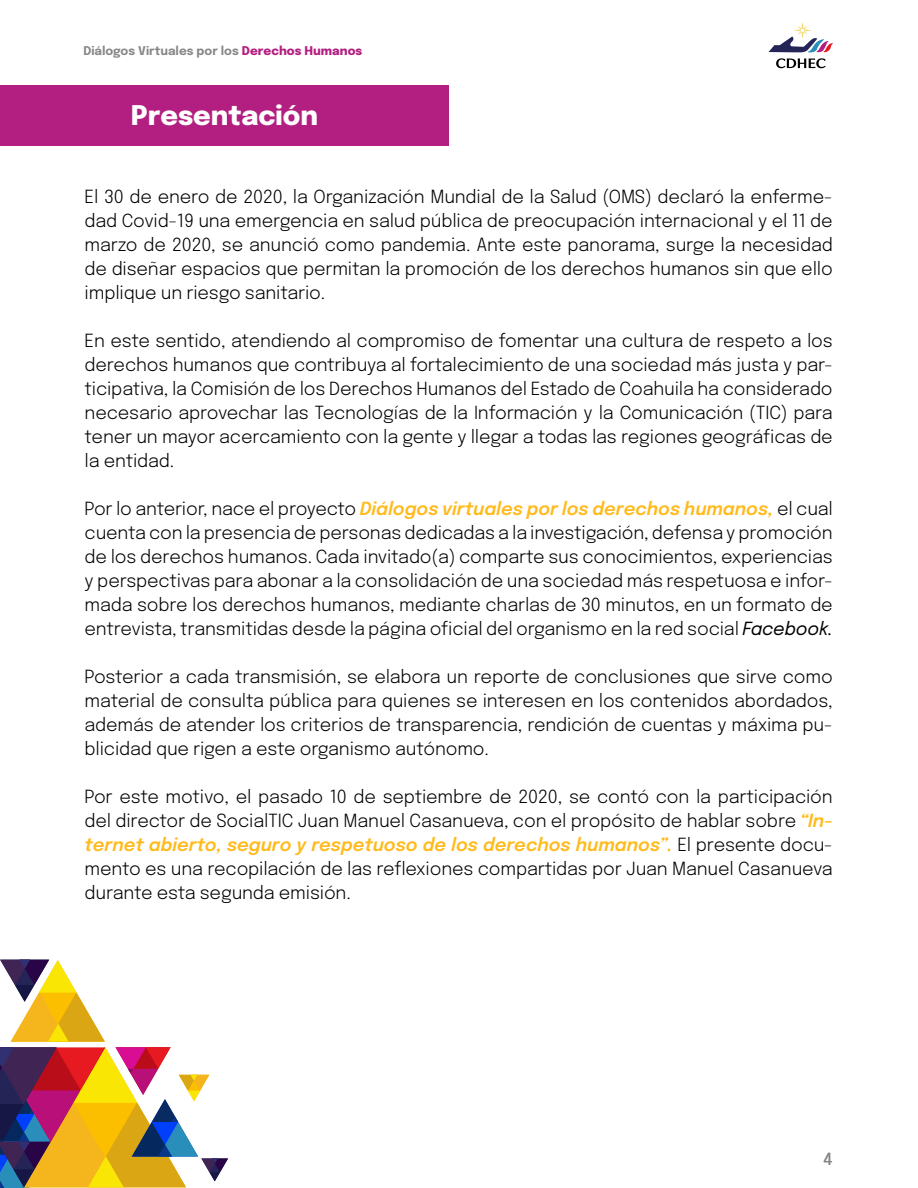
<style>
.page{position:relative;width:918px;height:1188px;background:#fff}
.page>*{position:absolute;margin:0;border:0;box-sizing:border-box;transform-origin:0 0}
.t1{font:800 27px "Epilogue";color:#fff}
.t2{font:300 18px/24px "Epilogue";letter-spacing:-.01em;color:#000;text-align:justify}
.t3{font:16.5px "Epilogue";color:#878787}
.t4{font:700 12px "Epilogue";color:#878787}
.s1{font-weight:800;color:#b31f80}
.s2{font-weight:600;font-style:italic;color:#ffba1b}
.s3{font-weight:400;font-style:italic}
</style>
<div class="page">
<svg style="left:0;top:960px;width:228px;height:228px"></svg>
<svg style="left:769px;top:23px;width:64px;height:45px"></svg>
<div style="left:0;top:85px;width:449px;height:61px;background:#b31f80"></div>
<p class="t4" style="left:83px;top:42px;width:281px">Diálogos Virtuales por los <span class="s1">Derechos Humanos</span></p>
<h1 class="t1" style="left:131px;top:95px;width:189px">Presentación</h1>
<p class="t2" style="left:85px;top:183px;width:750px">El 30 de enero de 2020, la Organización Mundial de la Salud (OMS) declaró la enferme&shy;dad Covid-19 una emergencia en salud pública de preocupación internacional y el 11 de marzo de 2020, se anunció como pandemia. Ante este panorama, surge la necesidad de diseñar espacios que permitan la promoción de los derechos humanos sin que ello implique un riesgo sanitario.</p>
<p class="t2" style="left:85px;top:327px;width:750px">En este sentido, atendiendo al compromiso de fomentar una cultura de respeto a los derechos humanos que contribuya al fortalecimiento de una sociedad más justa y par&shy;ticipativa, la Comisión de los Derechos Humanos del Estado de Coahuila ha considerado necesario aprovechar las Tecnologías de la Información y la Comunicación (TIC) para tener un mayor acercamiento con la gente y llegar a todas las regiones geográficas de la entidad.</p>
<p class="t2" style="left:85px;top:495px;width:750px">Por lo anterior, nace el proyecto <span class="s2">Diálogos virtuales por los derechos humanos,</span> el cual cuenta con la presencia de personas dedicadas a la investigación, defensa y promoción de los derechos humanos. Cada invitado(a) comparte sus conocimientos, experiencias y perspectivas para abonar a la consolidación de una sociedad más respetuosa e infor&shy;mada sobre los derechos humanos, mediante charlas de 30 minutos, en un formato de entrevista, transmitidas desde la página oficial del organismo en la red social <span class="s3">Facebook.</span></p>
<p class="t2" style="left:85px;top:663px;width:750px">Posterior a cada transmisión, se elabora un reporte de conclusiones que sirve como material de consulta pública para quienes se interesen en los contenidos abordados, además de atender los criterios de transparencia, rendición de cuentas y máxima pu&shy;blicidad que rigen a este organismo autónomo.</p>
<p class="t2" style="left:85px;top:783px;width:750px">Por este motivo, el pasado 10 de septiembre de 2020, se contó con la participación del director de SocialTIC Juan Manuel Casanueva, con el propósito de hablar sobre <span class="s2">“In&shy;ternet abierto, seguro y respetuoso de los derechos humanos”.</span> El presente docu&shy;mento es una recopilación de las reflexiones compartidas por Juan Manuel Casanueva durante esta segunda emisión.</p>
<p class="t3" style="left:824px;top:1148px;width:11px">4</p>
</div>
